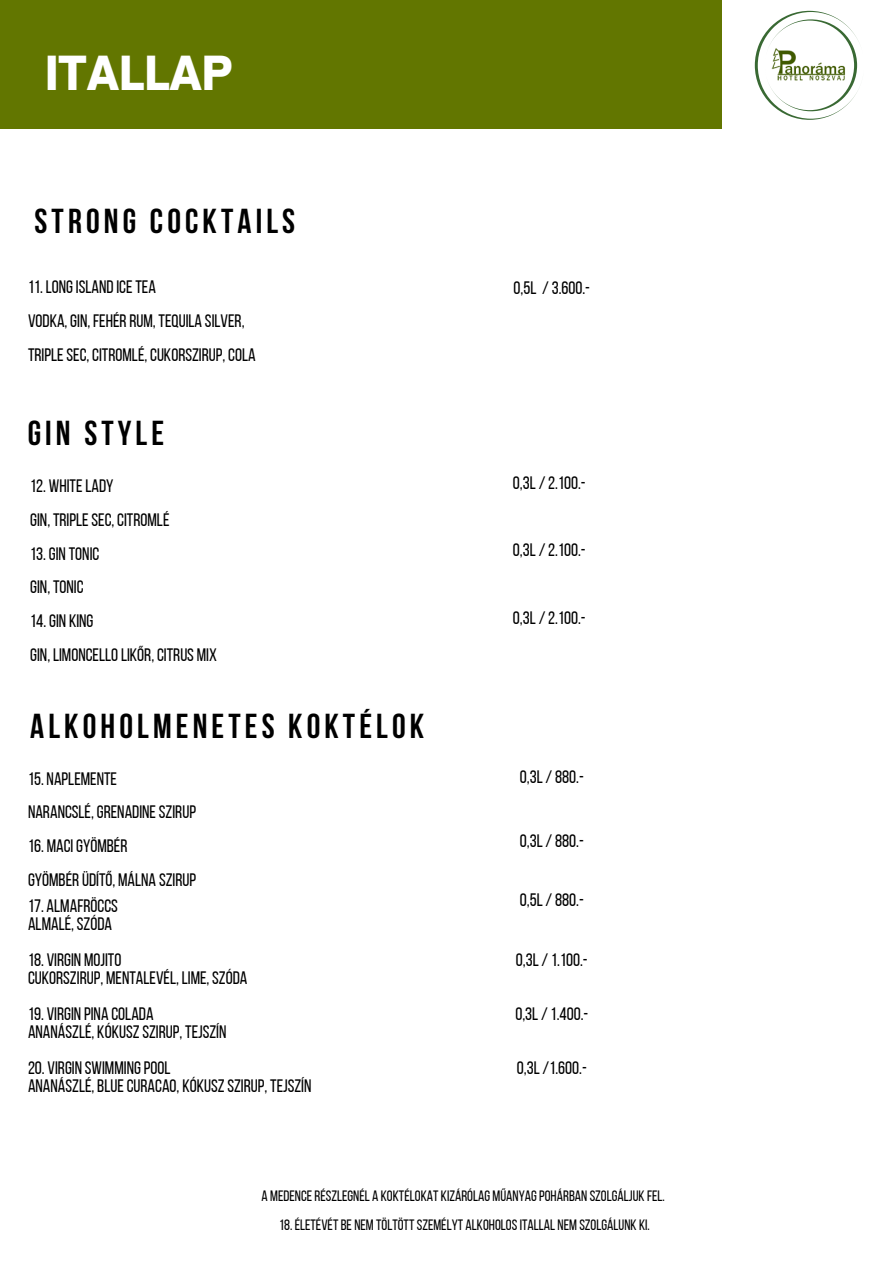
<style>
.page{position:relative;width:894px;height:1264px;background:#fff}
.page>*{position:absolute;margin:0;border:0;box-sizing:border-box;transform-origin:0 0}
.t1{font:900 45px "Open Sauce One";color:#fff}
.t2{font:700 34.5px "Bebas Neue";letter-spacing:.12em;color:#000}
.t3{font:18px/33.8px "Bebas Neue";color:#000}
.t4{font:15px "Bebas Neue";color:#000}
</style>
<div class="page">
<div style="left:0;top:0;width:721px;height:128px;background:#627600"></div>
<svg style="left:754px;top:11px;width:105px;height:109px"></svg>
<img style="left:770px;top:45px;width:78px;height:58px">
<h1 class="t1" style="left:45px;top:45px;width:189px">ITALLAP</h1>
<h2 class="t2" style="left:35px;top:207px;width:262px">STRONG COCKTAILS</h2>
<h3 class="t3" style="left:28px;top:272px;width:229px">11. LONGISLAND ICE TEA<br>VODKA, GIN, FEHÉR RUM, TEQUILA SILVER,<br>TRIPLE SEC, CITROMLÉ, CUKORSZIRUP, COLA</h3>
<p class="t2" style="left:28px;top:419px;width:138px">GIN STYLE</p>
<p class="t3" style="left:30px;top:470px;width:141px">12. WHITE LADY<br>GIN, TRIPLE SEC, CITROMLÉ</p>
<p class="t3" style="left:30px;top:538px;width:71px">13. GIN TONIC<br>GIN, TONIC</p>
<p class="t3" style="left:30px;top:605px;width:188px">14. GIN KING<br>GIN, LIMONCELLO LIKŐR, CITRUS MIX</p>
<h3 class="t2" style="left:30px;top:712px;width:395px">ALKOHOLMENETES KOKTÉLOK</h3>
<h2 class="t3" style="left:28px;top:763px;width:169px">15. NAPLEMENTE<br>NARANCSLÉ, GRENADINESZIRUP</h2>
<h2 class="t3" style="left:28px;top:830px;width:170px">16. MACIGYÖMBÉR<br>GYÖMBÉR ÜDÍTŐ, MÁLNA SZIRUP</h2>
<h2 class="t3" style="left:28px;top:898px;width:91px;line-height:18px">17. ALMAFRÖCCS<br>ALMALÉ, SZÓDA</h2>
<h3 class="t3" style="left:28px;top:952px;width:221px;line-height:18px">18. VIRGIN MOJITO<br>CUKORSZIRUP, MENTALEVÉL, LIME, SZÓDA</h3>
<h3 class="t3" style="left:28px;top:1006px;width:200px;line-height:18px">19. VIRGIN PINA COLADA<br>ANANÁSZLÉ, KÓKUSZ SZIRUP, TEJSZÍN</h3>
<h2 class="t3" style="left:28px;top:1060px;width:285px;line-height:18px">20. VIRGIN SWIMMING POOL<br>ANANÁSZLÉ, BLUE CURACAO, KÓKUSZ SZIRUP, TEJSZÍN</h2>
<h3 class="t3" style="left:513px;top:272px;width:78px">0,5L /3.600.-</h3>
<h3 class="t3" style="left:513px;top:467px;width:74px">0,3L/2.100.-</h3>
<h3 class="t3" style="left:513px;top:535px;width:74px">0,3L/2.100.-</h3>
<h3 class="t3" style="left:513px;top:602px;width:74px">0,3L/2.100.-</h3>
<h3 class="t3" style="left:519px;top:762px;width:65px">0,3L/880.-</h3>
<h3 class="t3" style="left:519px;top:825px;width:65px">0,3L/880.-</h3>
<h3 class="t3" style="left:519px;top:884px;width:65px">0,5L/880.-</h3>
<h3 class="t3" style="left:515px;top:944px;width:73px">0,3L/1.100.-</h3>
<h3 class="t3" style="left:515px;top:998px;width:74px">0,3L/1.400.-</h3>
<h3 class="t3" style="left:516px;top:1052px;width:71px">0,3L/1.600.-</h3>
<h3 class="t4" style="left:261px;top:1189px;width:404px">A MEDENCERÉSZLEGNÉL A KOKTÉLOKAT KIZÁRÓLAG MŰANYAGPOHÁRBAN SZOLGÁLJUK FEL.</h3>
<h3 class="t4" style="left:279px;top:1218px;width:372px">18. ÉLETÉVÉTBE NEM TÖLTÖTTSZEMÉLYT ALKOHOLOSITALLAL NEM SZOLGÁLUNK KI.</h3>
</div>
